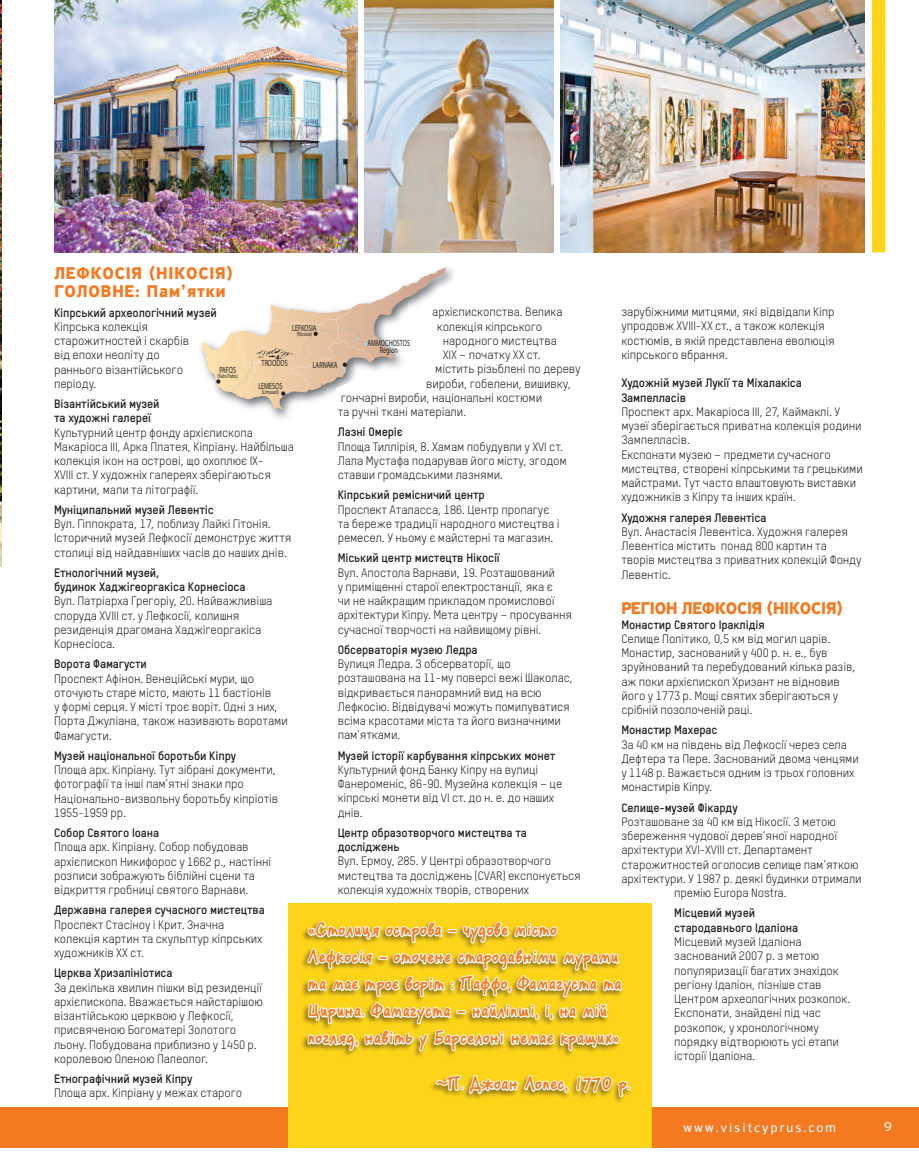
<style>
.page{position:relative;width:919px;height:1174px;background:#fff}
.page>*{position:absolute;margin:0;border:0;box-sizing:border-box;transform-origin:0 0}
.t1{font:700 18px/27px "PF Reminder Pro";letter-spacing:.025em;color:#f47921;scale:.94 1}
.t2{font:700 18px/18px "PF Highway Sans Pro";letter-spacing:.05em;color:#f47921;scale:.94 1}
.t3{font:700 18px "PF Highway Sans Pro";letter-spacing:-.01em;color:#f47921;scale:.94 1}
.t4{font:13.5px "PF Highway Sans Pro";letter-spacing:.15em;color:#fff}
.t5{font:12px/14.2px "T Star Pro";letter-spacing:-.01em;color:#231f20}
.t6{font:700 12px/14.2px "T Star Pro";letter-spacing:-.01em;color:#231f20}
.t7{font:700 9px/7.4px "Univers";color:#231f20;text-align:center;scale:.68 1}
.t8{font:6.15px "Univers";color:#231f20;scale:.68 1}
.s1{font-weight:700}
</style>
<div class="page">
<img style="left:0;top:0;width:1px;height:566px">
<img style="left:560px;top:0;width:304px;height:252px">
<img style="left:364px;top:0;width:190px;height:252px">
<img style="left:54px;top:0;width:304px;height:252px">
<img style="left:445px;top:267px;width:9px;height:17px">
<img style="left:269px;top:409px;width:21px;height:9px">
<svg style="left:202px;top:268px;width:244px;height:141px"></svg>
<div style="left:871px;top:0;width:14px;height:252px;background:#fed41a"></div>
<div style="left:0;top:1107px;width:918px;height:40px;background:#f47921"></div>
<div style="left:288px;top:903px;width:363px;height:244px;background:#fed41a"></div>
<svg style="left:305px;top:921px;width:327px;height:181px"></svg>
<p class="t2" style="left:54px;top:265px;width:191px">ЛЕФКОСІЯ (НІКОСІЯ)<br>ГОЛОВНЕ: Пам’ятки</p>
<p class="t5" style="left:621px;top:304px;width:215px">зарубіжними митцями, які відвідали Кіпр упродовж XVIII-XX ст., а також колекція костюмів, в якій представлена еволюція кіпрського вбрання.</p>
<p class="t6" style="left:621px;top:375px;width:182px">Художній музей Лукії та Міхалакіса<br>Зампелласів</p>
<p class="t5" style="left:621px;top:404px;width:242px">Проспект арх. Макаріоса III, 27, Каймаклі. У музеї зберігається приватна колекція родини<br>Зампелласів.</p>
<p class="t5" style="left:621px;top:447px;width:243px">Експонати музею – предмети сучасного мистецтва, створені кіпрськими та грецькими майстрами. Тут часто влаштовують виставки художників з Кіпру та інших країн.</p>
<p class="t6" style="left:621px;top:509px;width:147px">Художня галерея Левентіса</p>
<p class="t5" style="left:621px;top:524px;width:242px">Вул. Анастасія Левентіса. Художня галерея Левентіса містить понад 800 картин та творів мистецтва з приватних колекцій Фонду Левентіс.</p>
<p class="t3" style="left:621px;top:598px;width:237px">РЕГІОН ЛЕФКОСІЯ (НІКОСІЯ)</p>
<p class="t5" style="left:621px;top:617px;width:236px"><span class="s1">Монастир Святого Іраклідія<br></span>Селище Політико, 0,5 км від могил царів.<br>Монастир, заснований у 400 р. н. е., був зруйнований та перебудований кілька разів, аж поки архієпископ Хризант не відновив його у 1773 р. Мощі святих зберігаються у срібній позолоченій раці.</p>
<p class="t6" style="left:621px;top:722px;width:98px">Монастир Махерас</p>
<p class="t5" style="left:621px;top:737px;width:239px">За 40 км на південь від Лефкосії через села Дефтера та Пере. Заснований двома ченцями у 1148 р. Важається одним із трьох головних монастирів Кіпру.</p>
<p class="t6" style="left:621px;top:799px;width:118px">Селище-музей Фікарду</p>
<p class="t5" style="left:621px;top:814px;width:216px">Розташоване за 40 км від Нікосії. З метою</p>
<p class="t5" style="left:621px;top:828px;width:217px">збереження чудової дерев’яної народної</p>
<p class="t5" style="left:621px;top:842px;width:193px">архітектури XVI-XVIII ст. Департамент</p>
<p class="t5" style="left:621px;top:857px;width:239px">старожитностей оголосив селище пам’яткою</p>
<p class="t5" style="left:621px;top:871px;width:242px">архітектури. У 1987 р. деякі будинки отримали</p>
<p class="t5" style="left:674px;top:885px;width:114px">премію Europa Nostra.</p>
<p class="t6" style="left:674px;top:905px;width:125px">Місцевий музей стародавнього Ідаліона</p>
<p class="t5" style="left:674px;top:934px;width:177px">Місцевий музей Ідаліона заснований 2007 р. з метою популяризації багатих знахідок регіону Ідаліон, пізніше став<br>Центром археологічних розкопок.<br>Експонати, знайдені під час розкопок, у хронологічному порядку відтворюють усі етапи історії Ідаліона.</p>
<p class="t6" style="left:54px;top:304px;width:164px">Кіпрський археологічний музей</p>
<p class="t5" style="left:54px;top:319px;width:137px">Кіпрська колекція старожитностей і скарбів від епохи неоліту до раннього візантійського періоду.</p>
<p class="t6" style="left:54px;top:396px;width:107px">Візантійський музей та художні галереї</p>
<p class="t5" style="left:54px;top:425px;width:241px">Культурний центр фонду архієпископа Макаріоса III, Арка Платея, Кіпріану. Найбільша колекція ікон на острові, що охоплює IX-<br>XVIII ст. У художніх галереях зберігаються картини, мапи та літографії.</p>
<p class="t6" style="left:54px;top:502px;width:161px">Муніципальний музей Левентіс</p>
<p class="t5" style="left:54px;top:516px;width:239px">Вул. Гіппократа, 17, поблизу Лайкі Гітонія.<br>Історичний музей Лефкосії демонструє життя столиці від найдавніших часів до наших днів.</p>
<p class="t6" style="left:54px;top:565px;width:193px">Етнологічний музей,<br>будинок Хаджігеоргакіса Корнесіоса</p>
<p class="t5" style="left:54px;top:593px;width:220px">Вул. Патріарха Грегоріу, 20. Найважливіша споруда XVIII ст. у Лефкосії, колишня резиденція драгомана Хаджігеоргакіса Корнесіоса.</p>
<p class="t6" style="left:54px;top:656px;width:94px">Ворота Фамагусти</p>
<p class="t5" style="left:54px;top:670px;width:235px">Проспект Афінон. Венеційські мури, що оточують старе місто, мають 11 бастіонів<br>у формі серця. У місті троє воріт. Одні з них, Порта Джуліана, також називають воротами Фамагусти.</p>
<p class="t6" style="left:54px;top:748px;width:184px">Музей національної боротьби Кіпру</p>
<p class="t5" style="left:54px;top:762px;width:226px">Площа арх. Кіпріану. Тут зібрані документи, фотографії та інші пам’ятні знаки про Національно-визвольну боротьбу кіпріотів 1955-1959 рр.</p>
<p class="t6" style="left:54px;top:825px;width:107px">Собор Святого Іоана</p>
<p class="t5" style="left:54px;top:839px;width:219px">Площа арх. Кіпріану. Собор побудовав архієпископ Никифорос у 1662 р., настінні розписи зображують біблійні сцени та відкриття гробниці святого Варнави.</p>
<p class="t6" style="left:54px;top:902px;width:212px">Державна галерея сучасного мистецтва</p>
<p class="t5" style="left:54px;top:916px;width:210px">Проспект Стасіноу і Крит. Значна колекція картин та скульптур кіпрських художників ХХ ст.</p>
<p class="t6" style="left:54px;top:965px;width:120px">Церква Хризалініотиса</p>
<p class="t5" style="left:54px;top:979px;width:210px">За декілька хвилин пішки від резиденції архієпископа. Вважається найстарішою візантійською церквою у Лефкосії, присвяченою Богоматері Золотого льону. Побудована приблизно у 1450 р. королевою Оленою Палеолог.</p>
<p class="t6" style="left:54px;top:1071px;width:140px">Етнографічний музей Кіпру</p>
<p class="t5" style="left:54px;top:1085px;width:190px">Площа арх. Кіпріану у межах старого</p>
<p class="t5" style="left:432px;top:304px;width:132px">архієпископства. Велика</p>
<p class="t5" style="left:436px;top:319px;width:107px">колекція кіпрського</p>
<p class="t5" style="left:442px;top:333px;width:116px">народного мистецтва</p>
<p class="t5" style="left:442px;top:347px;width:100px">ХІХ – початку ХХ ст.</p>
<p class="t5" style="left:435px;top:361px;width:147px">містить різьблені по дереву</p>
<p class="t5" style="left:426px;top:376px;width:146px">вироби, гобелени, вишивку,</p>
<p class="t5" style="left:340px;top:390px;width:203px">гончарні вироби, національні костюми</p>
<p class="t5" style="left:337px;top:404px;width:130px">та ручні ткані матеріали.</p>
<p class="t6" style="left:337px;top:424px;width:67px">Лазні Омеріє</p>
<p class="t5" style="left:337px;top:439px;width:227px">Площа Тиллірія, 8. Хамам побудувли у XVI ст.</p>
<p class="t5" style="left:337px;top:453px;width:230px">Лала Мустафа подарував його місту, згодом ставши громадськими лазнями.</p>
<p class="t6" style="left:337px;top:487px;width:149px">Кіпрський ремісничий центр</p>
<p class="t5" style="left:337px;top:501px;width:223px">Проспект Аталасса, 186. Центр пропагує та береже традиції народного мистецтва і ремесел. У ньому є майстерні та магазин.</p>
<p class="t6" style="left:337px;top:550px;width:164px">Міський центр мистецтв Нікосії</p>
<p class="t5" style="left:337px;top:564px;width:236px">Вул. Апостола Варнави, 19. Розташований<br>у приміщенні старої електростанції, яка є<br>чи не найкращим прикладом промислової архітектури Кіпру. Мета центру – просування сучасної творчості на найвищому рівні.</p>
<p class="t6" style="left:337px;top:642px;width:141px">Обсерваторія музею Ледра</p>
<p class="t5" style="left:337px;top:656px;width:237px">Вулиця Ледра. З обсерваторії, що розташована на 11-му поверсі вежі Шаколас, відкривається панорамний вид на всю Лефкосію. Відвідувачі можуть помилуватися всіма красотами міста та його визначними пам’ятками.</p>
<p class="t6" style="left:337px;top:747px;width:219px">Музей історії карбування кіпрських монет</p>
<p class="t5" style="left:337px;top:762px;width:226px">Культурний фонд Банку Кіпру на вулиці<br>Фанероменіс, 86-90. Музейна колекція – це кіпрські монети від VI ст. до н. е. до наших днів.</p>
<p class="t6" style="left:337px;top:824px;width:191px">Центр образотворчого мистецтва та досліджень</p>
<p class="t5" style="left:337px;top:853px;width:244px">Вул. Ермоу, 285. У Центрі образотворчого мистецтва та досліджень (CVAR) експонується колекція художніх творів, створених</p>
<p class="t7" style="left:292px;top:324px;width:38px">LEFKOSIA</p>
<p class="t8" style="left:297px;top:330px;width:23px">(Nicosia)</p>
<p class="t7" style="left:367px;top:339px;width:64px">AMMOCHOSTOS<br>Region</p>
<p class="t7" style="left:261px;top:359px;width:40px">TROODOS</p>
<p class="t7" style="left:313px;top:361px;width:38px">LARNAKA</p>
<p class="t7" style="left:219px;top:366px;width:26px">PAFOS</p>
<p class="t8" style="left:217px;top:372px;width:32px">(Kato Pafos)</p>
<p class="t7" style="left:258px;top:382px;width:37px">LEMESOS</p>
<p class="t8" style="left:262px;top:388px;width:27px">(Limassol)</p>
<p class="t1" style="left:308px;top:916px;width:335px">«Столиця острова – чудове місто Лефкосія – оточене стародавніми мурами та має троє воріт : Паффо, Фамагуста та Цирина. Фамагуста – найліпші, і, на мій погляд, навіть у Барселоні немає кращих»</p>
<p class="t1" style="left:436px;top:1070px;width:208px">~П. Джоан Лопес, 1770 р.</p>
<p class="t4" style="left:683px;top:1119px;width:154px">www.visitcyprus.com</p>
<p class="t4" style="left:883px;top:1118px;width:10px">9</p>
</div>
